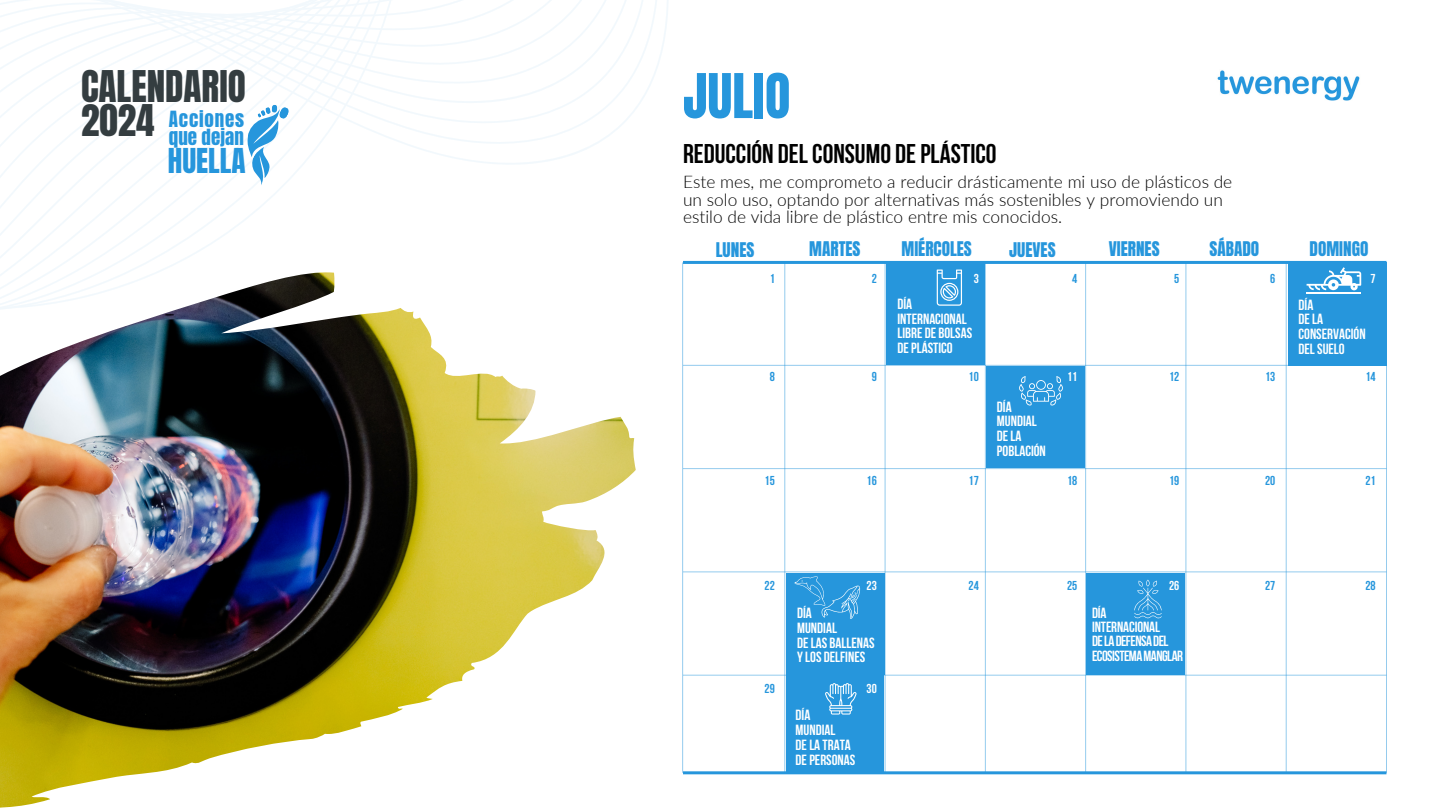
<style>
.page{position:relative;width:1440px;height:810px;background:#fff}
.page>*{position:absolute;margin:0;border:0;box-sizing:border-box;transform-origin:0 0}
.t1{font:52.4px "Anton";color:#2696dc}
.t2{font:37.2px/33.5px "Anton";color:#343d40}
.t3{font:29.2px "Anton";color:#2696dc}
.t4{font:700 27px "Bebas Neue";color:#000}
.t5{font:19px/17.9px "Anton";letter-spacing:.04em;color:#2696dc}
.t6{font:300 17.3px/17.3px "Lato";color:#000}
.t7{font:17.2px "Anton";color:#2696dc}
.t8{font:700 14.7px/14.7px "Bebas Neue";color:#fff}
.t9{font:700 14.7px/14.2px "Bebas Neue";letter-spacing:-.035em;color:#fff}
.t10{font:700 12.9px "Bebas Neue";color:#2696dc}
.t11{font:700 12.9px "Bebas Neue";color:#fff}
</style>
<div class="page">
<img style="left:1217px;top:70px;width:143px;height:31px">
<svg style="left:0;top:0;width:1174px;height:321px"></svg>
<div style="left:986px;top:366px;width:99px;height:102px;background:#2696dc"></div>
<div style="left:887px;top:264px;width:98px;height:101px;background:#2696dc"></div>
<svg style="left:243px;top:104px;width:47px;height:82px"></svg>
<img style="left:0;top:272px;width:635px;height:536px">
<div style="left:1288px;top:262px;width:98px;height:103px;background:#2696dc"></div>
<hr style="left:683px;top:261px;width:703px;height:3px;background:#2696dc">
<div style="left:786px;top:675px;width:98px;height:98px;background:#2696dc"></div>
<hr style="left:683px;top:771px;width:703px;height:3px;background:#2696dc">
<hr style="left:682px;top:262px;width:1px;height:511px;background:#2696dc">
<hr style="left:784px;top:262px;width:1px;height:511px;background:#2696dc">
<div style="left:786px;top:573px;width:99px;height:101px;background:#2696dc"></div>
<hr style="left:885px;top:262px;width:1px;height:511px;background:#2696dc">
<hr style="left:985px;top:262px;width:1px;height:511px;background:#2696dc">
<hr style="left:1085px;top:262px;width:1px;height:511px;background:#2696dc">
<hr style="left:1186px;top:262px;width:1px;height:511px;background:#2696dc">
<hr style="left:1286px;top:262px;width:1px;height:511px;background:#2696dc">
<hr style="left:1386px;top:262px;width:1px;height:511px;background:#2696dc">
<hr style="left:683px;top:365px;width:703px;height:1px;background:#2696dc">
<hr style="left:683px;top:468px;width:703px;height:1px;background:#2696dc">
<hr style="left:683px;top:572px;width:703px;height:1px;background:#2696dc">
<hr style="left:683px;top:675px;width:703px;height:1px;background:#2696dc">
<svg style="left:937px;top:270px;width:25px;height:36px"></svg>
<hr style="left:1307px;top:292px;width:54px;height:2px;background:#fff">
<svg style="left:1307px;top:267px;width:54px;height:23px"></svg>
<svg style="left:1019px;top:376px;width:44px;height:30px"></svg>
<svg style="left:794px;top:576px;width:66px;height:43px"></svg>
<div style="left:1086px;top:573px;width:99px;height:101px;background:#2696dc"></div>
<svg style="left:1134px;top:580px;width:28px;height:39px"></svg>
<svg style="left:825px;top:683px;width:32px;height:32px"></svg>
<h2 class="t2" style="left:81px;top:70px;width:166px">CALENDARIO<br>2024</h2>
<h3 class="t3" style="left:168px;top:140px;width:79px">HUELLA</h3>
<p class="t5" style="left:169px;top:111px;width:77px">Acciones que dejan</p>
<p class="t1" style="left:683px;top:58px;width:109px">JULIO</p>
<h4 class="t4" style="left:683px;top:143px;width:315px">REDUCCIÓN DEL CONSUMO DEPLÁSTICO</h4>
<p class="t6" style="left:683px;top:173px;width:551px">Este mes, me comprometo a reducir drásticamente mi uso de plásticos de un solo uso, optando por alternativas más sostenibles y promoviendo un estilo de vida libre de plástico entre mis conocidos.</p>
<p class="t7" style="left:716px;top:237px;width:40px">LUNES</p>
<h4 class="t7" style="left:809px;top:237px;width:53px">MARTES</h4>
<p class="t7" style="left:902px;top:237px;width:72px">MIÉRCOLES</p>
<p class="t7" style="left:1009px;top:237px;width:48px">JUEVES</p>
<p class="t7" style="left:1109px;top:237px;width:52px">VIERNES</p>
<p class="t7" style="left:1210px;top:237px;width:51px">SÁBADO</p>
<p class="t7" style="left:1310px;top:237px;width:60px">DOMINGO</p>
<p class="t10" style="left:770px;top:273px;width:7px">1</p>
<p class="t10" style="left:872px;top:273px;width:7px">2</p>
<h4 class="t11" style="left:974px;top:273px;width:7px">3</h4>
<p class="t10" style="left:1072px;top:273px;width:7px">4</p>
<h4 class="t10" style="left:1174px;top:273px;width:7px">5</h4>
<p class="t10" style="left:1270px;top:273px;width:7px">6</p>
<h4 class="t11" style="left:1371px;top:273px;width:7px">7</h4>
<p class="t8" style="left:897px;top:298px;width:16px">DÍA</p>
<p class="t8" style="left:897px;top:313px;width:71px">INTERNACIONAL</p>
<p class="t8" style="left:897px;top:327px;width:76px">LIBRE DE BOLSAS</p>
<p class="t8" style="left:897px;top:342px;width:57px">DE PLÁSTICO</p>
<p class="t8" style="left:1299px;top:299px;width:16px">DÍA</p>
<p class="t8" style="left:1299px;top:313px;width:26px">DELA</p>
<p class="t8" style="left:1299px;top:328px;width:69px">CONSERVACIÓN<br>DEL SUELO</p>
<h3 class="t10" style="left:770px;top:371px;width:7px">8</h3>
<h5 class="t10" style="left:872px;top:371px;width:7px">9</h5>
<h4 class="t10" style="left:969px;top:371px;width:12px">10</h4>
<h4 class="t11" style="left:1067px;top:371px;width:12px">11</h4>
<p class="t10" style="left:1169px;top:371px;width:12px">12</p>
<p class="t10" style="left:1265px;top:371px;width:12px">13</p>
<p class="t10" style="left:1365px;top:371px;width:12px">14</p>
<p class="t8" style="left:997px;top:401px;width:16px">DÍA</p>
<p class="t8" style="left:997px;top:415px;width:41px">MUNDIAL</p>
<p class="t8" style="left:997px;top:430px;width:26px">DELA</p>
<p class="t8" style="left:997px;top:445px;width:50px">POBLACIÓN</p>
<p class="t10" style="left:765px;top:476px;width:12px">15</p>
<p class="t10" style="left:867px;top:476px;width:12px">16</p>
<p class="t10" style="left:969px;top:476px;width:12px">17</p>
<p class="t10" style="left:1067px;top:476px;width:12px">18</p>
<p class="t10" style="left:1169px;top:476px;width:12px">19</p>
<p class="t10" style="left:1265px;top:476px;width:12px">20</p>
<p class="t10" style="left:1365px;top:476px;width:12px">21</p>
<p class="t10" style="left:765px;top:580px;width:12px">22</p>
<p class="t11" style="left:867px;top:580px;width:12px">23</p>
<p class="t10" style="left:969px;top:580px;width:12px">24</p>
<p class="t10" style="left:1067px;top:580px;width:12px">25</p>
<p class="t11" style="left:1169px;top:580px;width:12px">26</p>
<p class="t10" style="left:1265px;top:580px;width:12px">27</p>
<p class="t8" style="left:797px;top:607px;width:16px">DÍA</p>
<p class="t8" style="left:797px;top:622px;width:41px">MUNDIAL</p>
<p class="t8" style="left:797px;top:637px;width:79px">DELAS BALLENAS</p>
<p class="t8" style="left:797px;top:651px;width:70px">Y LOS DELFINES</p>
<p class="t10" style="left:765px;top:684px;width:12px">29</p>
<p class="t11" style="left:867px;top:684px;width:12px">30</p>
<p class="t8" style="left:796px;top:709px;width:16px">DÍA</p>
<p class="t8" style="left:796px;top:724px;width:41px">MUNDIAL</p>
<p class="t8" style="left:796px;top:739px;width:57px">DELA TRATA</p>
<p class="t8" style="left:796px;top:754px;width:61px">DE PERSONAS</p>
<p class="t8" style="left:1092px;top:607px;width:16px">DÍA</p>
<p class="t8" style="left:1092px;top:621px;width:70px">INTERNACIONAL</p>
<p class="t9" style="left:1092px;top:635px;width:93px">DELADEFENSADEL<br>ECOSISTEMAMANGLAR</p>
<p class="t10" style="left:1365px;top:580px;width:12px">28</p>
</div>
